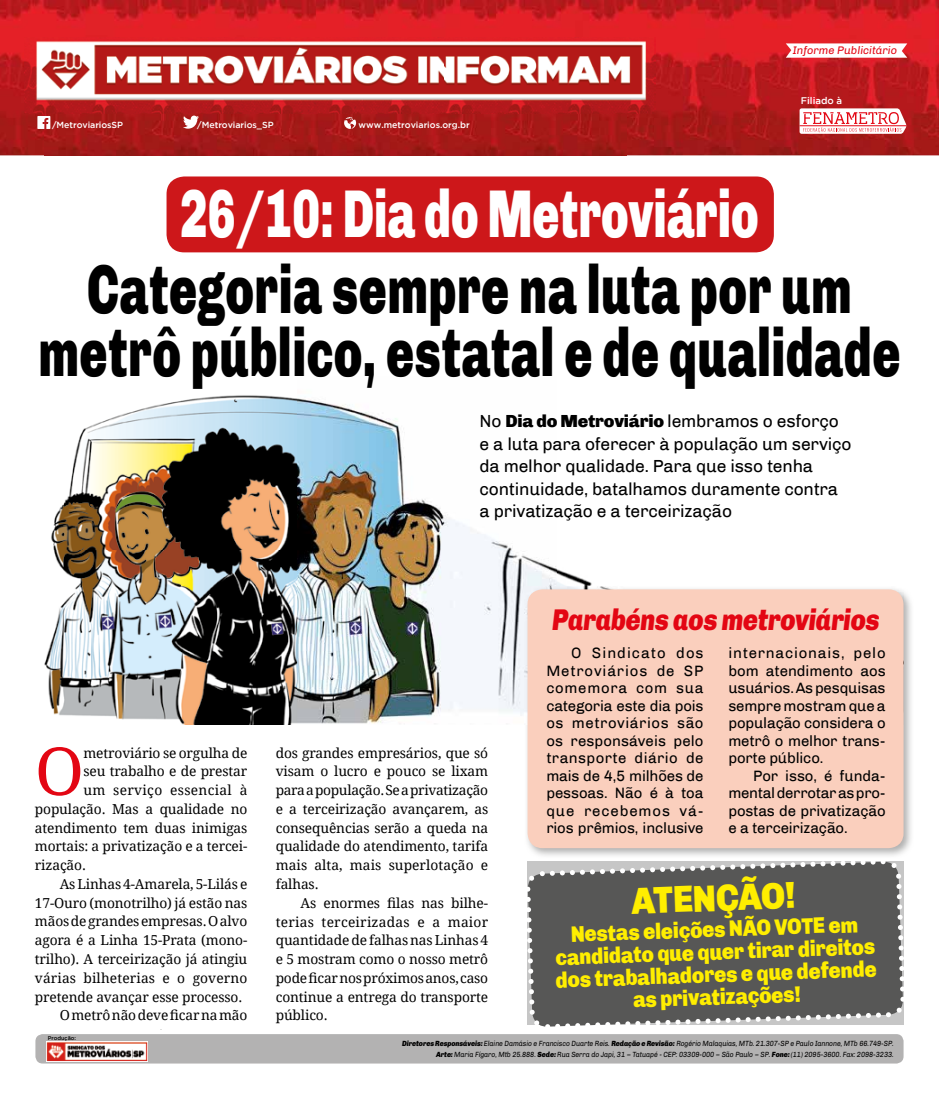
<style>
.page{position:relative;width:939px;height:1099px;background:#fff}
.page>*{position:absolute;margin:0;border:0;box-sizing:border-box;transform-origin:0 0}
.t1{font:900 68.75px/62.5px "Chivo";letter-spacing:.01em;color:#000;text-align:center;scale:.68 1}
.t2{font:900 67.5px "Chivo";color:#fff;scale:.67 1}
.t3{font:66.25px "Droid Serif";color:#e30613}
.t4{font:900 37.5px "Chivo";color:#fe0;scale:.9 1}
.t5{font:italic 900 30px "Chivo";letter-spacing:-.01em;color:#e30613;scale:.83 1}
.t6{font:900 22.5px/22.5px "Chivo";color:#fe0;text-align:center;scale:.9 1}
.t7{font:17.5px/22.5px "Chivo";letter-spacing:-.01em;color:#000}
.t8{font:15px/17.5px "Chivo";letter-spacing:-.01em;color:#000;text-align:justify}
.t9{font:13.75px/18.8px "Droid Serif";letter-spacing:-.01em;color:#000;text-align:justify}
.t10{font:13.75px "Droid Serif";letter-spacing:.01em;color:#000}
.t11{font:13.75px "Droid Serif";letter-spacing:.025em;color:#000}
.t12{font:italic 11px "Chivo";color:#e30613}
.t13{font:500 9.62px "Gotham";letter-spacing:-.005em;color:#fff}
.t14{font:500 8.88px "Gotham";letter-spacing:-.005em;color:#fff}
.t15{font:italic 7.5px/11.2px "Chivo";letter-spacing:-.01em;color:#000;text-align:right;scale:.9 1}
.t16{font:500 5.5px "Gotham";color:#000}
.s1{font-weight:900}
</style>
<div class="page">
<img style="left:51px;top:395px;width:461px;height:155px">
<img style="left:44px;top:550px;width:513px;height:174px">
<img style="left:557px;top:569px;width:35px;height:17px">
<div style="left:167px;top:176px;width:607px;height:76px;background:#cd171a;border-radius:18px"></div>
<img style="left:0;top:0;width:939px;height:39px">
<img style="left:0;top:39px;width:44px;height:116px">
<img style="left:626px;top:39px;width:313px;height:116px">
<img style="left:44px;top:114px;width:582px;height:41px">
<svg style="left:800px;top:108px;width:106px;height:26px"></svg>
<hr style="left:800px;top:125px;width:106px;height:1px;background:#e30613">
<svg style="left:37px;top:116px;width:13px;height:13px"></svg>
<svg style="left:344px;top:117px;width:12px;height:12px"></svg>
<svg style="left:183px;top:116px;width:16px;height:13px"></svg>
<svg style="left:786px;top:43px;width:121px;height:15px"></svg>
<img style="left:25px;top:38px;width:630px;height:76px">
<div style="left:35px;top:1034px;width:869px;height:29px;background:#b3b2b2;border-radius:7px"></div>
<img style="left:46px;top:1041px;width:102px;height:20px">
<img style="left:527px;top:593px;width:384px;height:263px">
<img style="left:525px;top:586px;width:379px;height:138px">
<div style="left:528px;top:589px;width:376px;height:259px;background:#facfbd;border-radius:15px"></div>
<svg style="left:527px;top:861px;width:377px;height:166px;background:#656564"></svg>
<p class="t12" style="left:793px;top:44px;width:106px">Informe Publicitário</p>
<p class="t14" style="left:52px;top:120px;width:73px">/MetroviariosSP</p>
<p class="t14" style="left:197px;top:120px;width:78px">/Metroviarios_SP</p>
<p class="t14" style="left:359px;top:120px;width:113px">www.metroviarios.org.br</p>
<h2 class="t2" style="left:180px;top:174px;width:865px">26/10: Dia do Metroviário</h2>
<p class="t13" style="left:801px;top:95px;width:43px">Filiado à</p>
<h1 class="t1" style="left:38px;top:258px;width:1269px">Categoria sempre na luta por um metrô público, estatal e de qualidade</h1>
<p class="t7" style="left:480px;top:410px;width:373px">No <span class="s1">Dia do Metroviário</span> lembramos o esforço e a luta para oferecer à população um serviço da melhor qualidade. Para que isso tenha continuidade, batalhamos duramente contra a privatização e a terceirização</p>
<h3 class="t3" style="left:35px;top:725px;width:51px">O</h3>
<p class="t9" style="left:83px;top:743px;width:165px">metroviário se orgulha de</p>
<p class="t9" style="left:83px;top:761px;width:165px">seu trabalho e de prestar</p>
<p class="t11" style="left:83px;top:780px;width:166px">um serviço essencial à</p>
<p class="t9" style="left:35px;top:799px;width:214px">população. Mas a qualidade no</p>
<p class="t9" style="left:35px;top:818px;width:214px">atendimento tem duas inimigas</p>
<p class="t9" style="left:35px;top:836px;width:214px">mortais: a privatização e a tercei-</p>
<p class="t9" style="left:35px;top:855px;width:53px">rização.</p>
<p class="t9" style="left:60px;top:874px;width:189px">As Linhas 4-Amarela, 5-Lilás e</p>
<p class="t9" style="left:35px;top:893px;width:214px">17-Ouro (monotrilho) já estão nas</p>
<p class="t9" style="left:35px;top:911px;width:214px">mãos de grandes empresas. O alvo</p>
<p class="t9" style="left:35px;top:930px;width:214px">agora é a Linha 15-Prata (mono-</p>
<p class="t9" style="left:35px;top:949px;width:214px">trilho). A terceirização já atingiu</p>
<p class="t10" style="left:35px;top:968px;width:214px">várias bilheterias e o governo</p>
<p class="t9" style="left:35px;top:986px;width:209px">pretende avançar esse processo.</p>
<p class="t9" style="left:60px;top:1005px;width:189px">O metrô não deve ficar na mão</p>
<p class="t9" style="left:276px;top:743px;width:214px">dos grandes empresários, que só visam o lucro e pouco se lixam para a população. Se a privatização e a terceirização avançarem, as consequências serão a queda na qualidade do atendimento, tarifa mais alta, mais superlotação e falhas.</p>
<p class="t9" style="left:276px;top:893px;width:214px;text-indent:25px">As enormes filas nas bilhe&shy;terias terceirizadas e a maior quantidade de falhas nas Linhas 4 e 5 mostram como o nosso metrô pode ficar nos próximos anos, caso continue a entrega do transporte público.</p>
<h3 class="t5" style="left:552px;top:601px;width:396px">Parabéns aos metroviários</h3>
<p class="t8" style="left:546px;top:644px;width:159px;text-indent:25px">O Sindicato dos Metroviários de SP comemora com sua categoria este dia pois os metroviários são os responsáveis pelo transporte diário de mais de 4,5 milhões de pessoas. Não é à toa que recebemos vá&shy;rios prêmios, inclusive</p>
<p class="t8" style="left:728px;top:644px;width:159px">internacionais, pelo bom atendimento aos usuários. As pesquisas sempre mostram que a população considera o metrô o melhor trans&shy;porte público.</p>
<p class="t8" style="left:728px;top:766px;width:159px;text-indent:25px">Por isso, é funda&shy;mental derrotar as pro&shy;postas de privatização e a terceirização.</p>
<h3 class="t4" style="left:631px;top:878px;width:184px;rotate:-2deg">ATENÇÃO!</h3>
<h3 class="t6" style="left:554px;top:923px;width:358px;rotate:-2deg">Nestas eleições NÃO VOTE em candidato que quer tirar direitos dos trabalhadores e que defende as privatizações!</h3>
<p class="t16" style="left:48px;top:1034px;width:30px">Produção:</p>
<p class="t15" style="left:402px;top:1037px;width:548px"><span class="s1">Diretores Responsáveis:</span> Elaine Damásio e Francisco Duarte Reis. <span class="s1">Redação e Revisão:</span> Rogério Malaquias, MTb. 21.307-SP e Paulo Iannone, MTb 66.749-SP.<br><span class="s1">Arte:</span> Maria Fígaro, Mtb 25.888. <span class="s1">Sede:</span> Rua Serra do Japi, 31 – Tatuapé - CEP: 03309-000 – São Paulo – SP. <span class="s1">Fone:</span> (11) 2095-3600. Fax: 2098-3233.</p>
</div>
